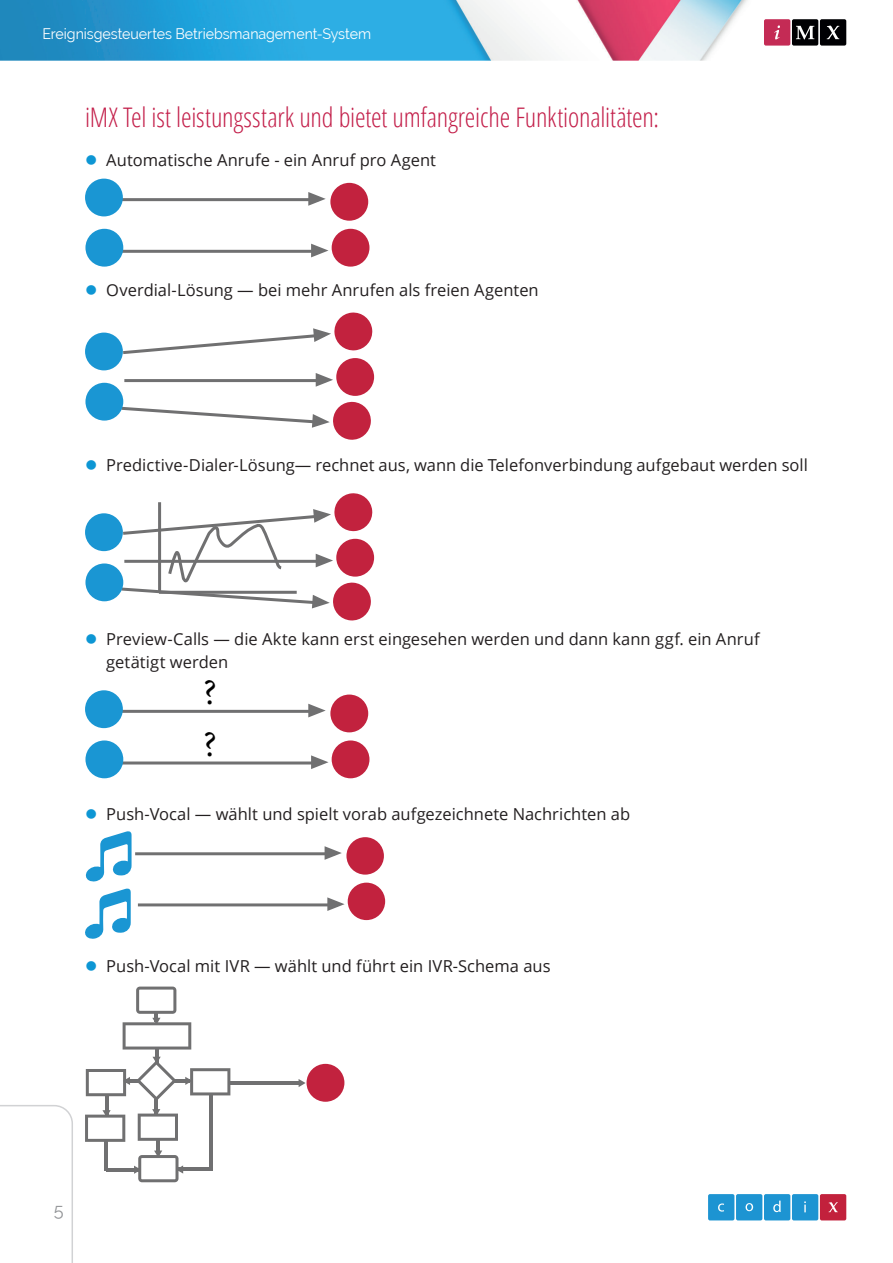
<style>
.page{position:relative;width:893px;height:1263px;background:#fff}
.page>*{position:absolute;margin:0;border:0;box-sizing:border-box;transform-origin:0 0}
.t1{font:36px/52.2px "Minion Pro";color:#000}
.Heading_2{font:300 condensed 27px "Open Sans";letter-spacing:-.005em;color:#c31f4a}
.t2{font:18px "Raleway";color:#939598}
.t3{font:16.5px/22.5px "Open Sans";color:#231f20}
.t4{font:15px "Raleway";letter-spacing:-.005em;color:#fff;scale:.95 1}
</style>
<div class="page">
<img style="left:0;top:0;width:748px;height:61px">
<svg style="left:764px;top:19px;width:82px;height:27px;background:#623442"></svg>
<svg style="left:708px;top:1194px;width:138px;height:26px;background:#4e88bb"></svg>
<svg style="left:0;top:1105px;width:73px;height:158px"></svg>
<hr style="left:117px;top:198px;width:202px;height:3px;background:#707071">
<svg style="left:308px;top:192px;width:18px;height:14px"></svg>
<div style="left:85px;top:179px;width:38px;height:37px;background:#1a96d3;border-radius:50%"></div>
<div style="left:330px;top:183px;width:38px;height:38px;background:#c2223e;border-radius:50%"></div>
<hr style="left:120px;top:250px;width:202px;height:3px;background:#707071">
<svg style="left:311px;top:244px;width:17px;height:13px"></svg>
<div style="left:332px;top:229px;width:37px;height:38px;background:#c2223e;border-radius:50%"></div>
<div style="left:85px;top:229px;width:38px;height:38px;background:#1a96d3;border-radius:50%"></div>
<div style="left:85px;top:333px;width:38px;height:37px;background:#1a96d3;border-radius:50%"></div>
<svg style="left:120px;top:313px;width:253px;height:43px"></svg>
<svg style="left:118px;top:401px;width:253px;height:39px"></svg>
<div style="left:85px;top:383px;width:38px;height:38px;background:#1a96d3;border-radius:50%"></div>
<hr style="left:124px;top:379px;width:202px;height:3px;background:#707071">
<svg style="left:316px;top:373px;width:17px;height:14px"></svg>
<div style="left:336px;top:358px;width:38px;height:38px;background:#c2223e;border-radius:50%"></div>
<div style="left:85px;top:513px;width:38px;height:38px;background:#1a96d3;border-radius:50%"></div>
<div style="left:85px;top:563px;width:38px;height:38px;background:#1a96d3;border-radius:50%"></div>
<svg style="left:118px;top:493px;width:255px;height:127px"></svg>
<hr style="left:117px;top:710px;width:202px;height:3px;background:#707071">
<svg style="left:308px;top:704px;width:18px;height:13px"></svg>
<div style="left:85px;top:690px;width:38px;height:38px;background:#1a96d3;border-radius:50%"></div>
<div style="left:330px;top:694px;width:38px;height:38px;background:#c2223e;border-radius:50%"></div>
<hr style="left:120px;top:761px;width:202px;height:3px;background:#707071">
<svg style="left:311px;top:755px;width:17px;height:14px"></svg>
<div style="left:332px;top:740px;width:37px;height:38px;background:#c2223e;border-radius:50%"></div>
<div style="left:85px;top:740px;width:38px;height:38px;background:#1a96d3;border-radius:50%"></div>
<hr style="left:135px;top:852px;width:200px;height:3px;background:#707071">
<svg style="left:325px;top:846px;width:17px;height:14px"></svg>
<div style="left:346px;top:837px;width:38px;height:38px;background:#c2223e;border-radius:50%"></div>
<hr style="left:138px;top:903px;width:200px;height:3px;background:#707071">
<svg style="left:327px;top:897px;width:18px;height:14px"></svg>
<div style="left:348px;top:883px;width:37px;height:37px;background:#c2223e;border-radius:50%"></div>
<svg style="left:85px;top:831px;width:47px;height:51px"></svg>
<svg style="left:85px;top:888px;width:46px;height:51px"></svg>
<div style="left:307px;top:1064px;width:37px;height:38px;background:#c2223e;border-radius:50%"></div>
<hr style="left:174px;top:1079px;width:16px;height:3px;background:#707071">
<hr style="left:155px;top:1048px;width:3px;height:15px;background:#707071">
<hr style="left:155px;top:1099px;width:3px;height:14px;background:#707071">
<hr style="left:157px;top:1139px;width:3px;height:15px;background:#707071">
<hr style="left:105px;top:1095px;width:3px;height:19px;background:#707071">
<hr style="left:105px;top:1140px;width:3px;height:31px;background:#707071">
<hr style="left:106px;top:1168px;width:33px;height:3px;background:#707071">
<hr style="left:209px;top:1094px;width:3px;height:77px;background:#707071">
<hr style="left:179px;top:1168px;width:32px;height:3px;background:#707071">
<hr style="left:229px;top:1081px;width:73px;height:3px;background:#707071">
<svg style="left:123px;top:986px;width:68px;height:63px"></svg>
<svg style="left:138px;top:1109px;width:40px;height:32px"></svg>
<svg style="left:86px;top:1057px;width:91px;height:44px"></svg>
<svg style="left:185px;top:1068px;width:45px;height:27px"></svg>
<svg style="left:85px;top:1110px;width:40px;height:32px"></svg>
<svg style="left:134px;top:1150px;width:49px;height:32px"></svg>
<svg style="left:299px;top:1079px;width:7px;height:8px"></svg>
<p class="t4" style="left:43px;top:25px;width:347px">Ereignisgesteuertes Betriebsmanagement-System</p>
<p class="Heading_2" style="left:85px;top:99px;width:575px">iMX Tel ist leistungsstark und bietet umfangreiche Funktionalitäten:</p>
<p class="t3" style="left:106px;top:149px;width:331px">Automatische Anrufe - ein Anruf pro Agent</p>
<p class="t3" style="left:106px;top:278px;width:434px">Overdial-Lösung — bei mehr Anrufen als freien Agenten</p>
<p class="t3" style="left:106px;top:453px;width:703px">Predictive-Dialer-Lösung— rechnet aus, wann die Telefonverbindung aufgebaut werden soll</p>
<p class="t3" style="left:106px;top:627px;width:655px">Preview-Calls — die Akte kann erst eingesehen werden und dann kann ggf. ein Anruf getätigt werden</p>
<p class="t1" style="left:203px;top:666px;width:15px">? ?</p>
<p class="t3" style="left:106px;top:802px;width:525px">Push-Vocal — wählt und spielt vorab aufgezeichnete Nachrichten ab</p>
<p class="t3" style="left:106px;top:954px;width:446px">Push-Vocal mit IVR — wählt und führt ein IVR-Schema aus</p>
<p class="t2" style="left:54px;top:1199px;width:11px">5</p>
</div>
